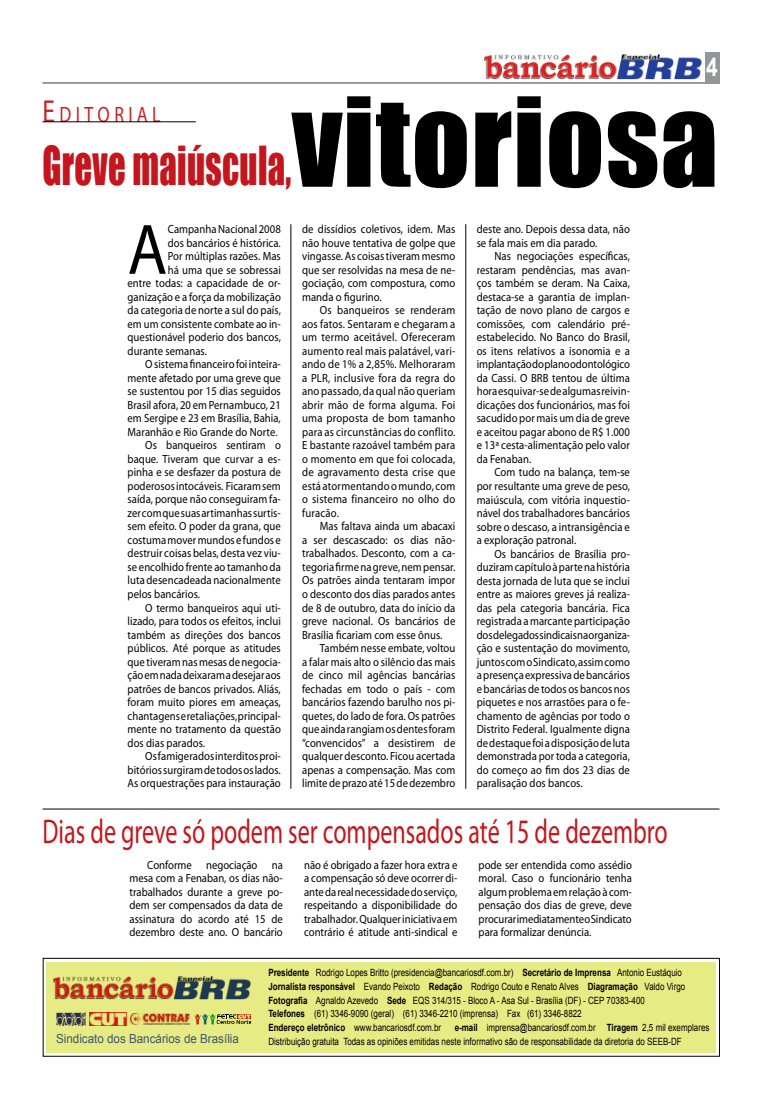
<style>
.page{position:relative;width:762px;height:1099px;background:#fff}
.page>*{position:absolute;margin:0;border:0;box-sizing:border-box;transform-origin:0 0}
.t1{font:114.38px "Impact";letter-spacing:.01em;color:#000}
.t2{font:72px "Myriad Pro";color:#000;scale:.9 1}
.t3{font:49.38px "Impact";letter-spacing:.01em;color:#c4161c;scale:.7 1}
.t4{font:34.38px "Myriad Pro";color:#c4161c;scale:.7 1}
.t5{font:700 26.25px "Arial";color:#fff;scale:.8 1}
.t6{font:22.38px "Myriad Pro";letter-spacing:.245em;color:#c42126;scale:.8 1}
.t7{font:12.5px "Arial";color:#3d5870;scale:.93 1}
.t8{font:11.88px/13.5px "Myriad Pro";letter-spacing:.005em;color:#000;text-align:justify;scale:.9 1}
.t9{font:10px/13.8px "Arial";color:#000;scale:.8 1}
.s1{font-size:31.88px}
.s2{font-weight:700}
</style>
<div class="page">
<div style="left:705px;top:52px;width:14px;height:32px;background:#939598"></div>
<hr style="left:43px;top:82px;width:676px;height:2px;background:#939598">
<img style="left:485px;top:54px;width:217px;height:26px">
<div style="left:43px;top:958px;width:676px;height:98px;border:1px solid #000"></div>
<div style="left:47px;top:962px;width:669px;height:90px;background:#e7eb84"></div>
<img style="left:54px;top:976px;width:197px;height:23px">
<img style="left:130px;top:1013px;width:59px;height:11px">
<img style="left:56px;top:1012px;width:30px;height:13px">
<img style="left:89px;top:1012px;width:37px;height:13px">
<svg style="left:194px;top:1014px;width:57px;height:10px"></svg>
<hr style="left:43px;top:121px;width:153px;height:1px;background:#000">
<hr style="left:43px;top:808px;width:676px;height:1px;background:#000">
<hr style="left:290px;top:224px;width:1px;height:564px;background:#000">
<hr style="left:465px;top:224px;width:1px;height:564px;background:#000">
<h3 class="t5" style="left:706px;top:50px;width:16px">4</h3>
<h1 class="t1" style="left:292px;top:53px;width:428px">vitoriosa</h1>
<p class="t8" style="left:302px;top:222px;width:172px">de dissídios coletivos, idem. Mas não houve tentativa de golpe que vingasse. As coisas tiveram mesmo que ser resolvidas na mesa de ne&shy;gociação, com compostura, como manda o figurino.</p>
<p class="t8" style="left:302px;top:303px;width:172px;text-indent:18px">Os banqueiros se renderam aos fatos. Sentaram e chegaram a um termo aceitável. Ofereceram aumento real mais palatável, vari&shy;ando de 1% a 2,85%. Melhoraram a PLR, inclusive fora da regra do ano passado, da qual não queriam abrir mão de forma alguma. Foi uma proposta de bom tamanho para as circunstâncias do conflito.<br>E bastante razoável também para o momento em que foi colocada, de agravamento desta crise que está atormentando o mundo, com o sistema financeiro no olho do furacão.</p>
<p class="t8" style="left:302px;top:519px;width:172px;text-indent:18px">Mas faltava ainda um abacaxi a ser descascado: os dias não&shy;trabalhados. Desconto, com a ca&shy;tegoria firme na greve, nem pensar.<br>Os patrões ainda tentaram impor o desconto dos dias parados antes de 8 de outubro, data do início da greve nacional. Os bancários de Brasília ficariam com esse ônus.</p>
<p class="t8" style="left:302px;top:641px;width:172px;text-indent:18px">Também nesse embate, voltou a falar mais alto o silêncio das mais de cinco mil agências bancárias fechadas em todo o país - com bancários fazendo barulho nos pi&shy;quetes, do lado de fora. Os patrões que ainda rangiam os dentes foram “convencidos” a desistirem de qualquer desconto. Ficou acertada apenas a compensação. Mas com limite de prazo até 15 de dezembro</p>
<h3 class="t6" style="left:43px;top:101px;width:149px"><span class="s1">E</span> DITORIAL</h3>
<h3 class="t3" style="left:43px;top:127px;width:357px">Greve maiúscula,</h3>
<h2 class="t2" style="left:128px;top:205px;width:46px">A</h2>
<p class="t8" style="left:168px;top:222px;width:127px">Campanha Nacional 2008</p>
<p class="t8" style="left:477px;top:222px;width:172px">deste ano. Depois dessa data, não se fala mais em dia parado.</p>
<p class="t8" style="left:477px;top:249px;width:172px;text-indent:18px">Nas negociações específicas, restaram pendências, mas avan&shy;ços também se deram. Na Caixa, destaca-se a garantia de implan&shy;tação de novo plano de cargos e comissões, com calendário pré&shy;estabelecido. No Banco do Brasil, os itens relativos a isonomia e a implantação do plano odontológico da Cassi. O BRB tentou de última hora esquivar-se de algumas reivin&shy;dicações dos funcionários, mas foi sacudido por mais um dia de greve e aceitou pagar abono de R$ 1.000 e 13ª cesta-alimentação pelo valor da Fenaban.</p>
<p class="t8" style="left:477px;top:465px;width:172px;text-indent:18px">Com tudo na balança, tem-se por resultante uma greve de peso, maiúscula, com vitória inquestio&shy;nável dos trabalhadores bancários sobre o descaso, a intransigência e a exploração patronal.</p>
<p class="t8" style="left:477px;top:546px;width:172px;text-indent:18px">Os bancários de Brasília pro&shy;duziram capítulo à parte na história desta jornada de luta que se inclui entre as maiores greves já realiza&shy;das pela categoria bancária. Fica registrada a marcante participação dos delegados sindicais na organiza&shy;ção e sustentação do movimento, juntos com o Sindicato, assim como a presença expressiva de bancários e bancárias de todos os bancos nos piquetes e nos arrastões para o fe&shy;chamento de agências por todo o Distrito Federal. Igualmente digna de destaque foi a disposição de luta demonstrada por toda a categoria, do começo ao fim dos 23 dias de paralisação dos bancos.</p>
<p class="t8" style="left:168px;top:236px;width:127px">dos bancários é histórica.</p>
<p class="t8" style="left:168px;top:249px;width:127px">Por múltiplas razões. Mas</p>
<p class="t8" style="left:168px;top:263px;width:127px">há uma que se sobressai</p>
<p class="t8" style="left:128px;top:276px;width:172px">entre todas: a capacidade de or-</p>
<p class="t8" style="left:128px;top:290px;width:172px">ganização e a força da mobilização</p>
<p class="t8" style="left:128px;top:303px;width:172px">da categoria de norte a sul do país,</p>
<p class="t8" style="left:128px;top:317px;width:172px">em um consistente combate ao in-</p>
<p class="t8" style="left:128px;top:330px;width:172px">questionável poderio dos bancos,</p>
<p class="t8" style="left:128px;top:344px;width:90px">durante semanas.</p>
<p class="t8" style="left:145px;top:357px;width:152px">O sistema financeiro foi inteira-</p>
<p class="t8" style="left:128px;top:371px;width:172px">mente afetado por uma greve que</p>
<p class="t8" style="left:128px;top:384px;width:172px">se sustentou por 15 dias seguidos</p>
<p class="t8" style="left:128px;top:398px;width:172px">Brasil afora, 20 em Pernambuco, 21</p>
<p class="t8" style="left:128px;top:411px;width:172px">em Sergipe e 23 em Brasília, Bahia,</p>
<p class="t8" style="left:128px;top:425px;width:168px">Maranhão e Rio Grande do Norte.</p>
<p class="t8" style="left:145px;top:438px;width:152px">Os banqueiros sentiram o</p>
<p class="t8" style="left:128px;top:452px;width:172px">baque. Tiveram que curvar a es-</p>
<p class="t8" style="left:128px;top:465px;width:172px">pinha e se desfazer da postura de</p>
<p class="t8" style="left:128px;top:479px;width:172px">poderosos intocáveis. Ficaram sem</p>
<p class="t8" style="left:128px;top:492px;width:172px">saída, porque não conseguiram fa-</p>
<p class="t8" style="left:128px;top:506px;width:172px">zer com que suas artimanhas surtis-</p>
<p class="t8" style="left:128px;top:519px;width:172px">sem efeito. O poder da grana, que</p>
<p class="t8" style="left:128px;top:533px;width:172px">costuma mover mundos e fundos e</p>
<p class="t8" style="left:128px;top:546px;width:172px">destruir coisas belas, desta vez viu-</p>
<p class="t8" style="left:128px;top:560px;width:172px">se encolhido frente ao tamanho da</p>
<p class="t8" style="left:128px;top:573px;width:172px">luta desencadeada nacionalmente</p>
<p class="t8" style="left:128px;top:587px;width:82px">pelos bancários.</p>
<p class="t8" style="left:145px;top:600px;width:152px">O termo banqueiros aqui uti-</p>
<p class="t8" style="left:128px;top:614px;width:172px">lizado, para todos os efeitos, inclui</p>
<p class="t8" style="left:128px;top:627px;width:172px">também as direções dos bancos</p>
<p class="t8" style="left:128px;top:641px;width:172px">públicos. Até porque as atitudes</p>
<p class="t8" style="left:128px;top:654px;width:172px">que tiveram nas mesas de negocia-</p>
<p class="t8" style="left:128px;top:668px;width:172px">ção em nada deixaram a desejar aos</p>
<p class="t8" style="left:128px;top:681px;width:172px">patrões de bancos privados. Aliás,</p>
<p class="t8" style="left:128px;top:695px;width:172px">foram muito piores em ameaças,</p>
<p class="t8" style="left:128px;top:708px;width:172px">chantagens e retaliações, principal-</p>
<p class="t8" style="left:128px;top:722px;width:172px">mente no tratamento da questão</p>
<p class="t8" style="left:128px;top:735px;width:88px">dos dias parados.</p>
<p class="t8" style="left:145px;top:749px;width:152px">Os famigerados interditos proi-</p>
<p class="t8" style="left:128px;top:762px;width:172px">bitórios surgiram de todos os lados.</p>
<p class="t8" style="left:128px;top:776px;width:172px">As orquestrações para instauração</p>
<h3 class="t4" style="left:43px;top:810px;width:895px">Dias de greve só podem ser compensados até 15 de dezembro</h3>
<p class="t8" style="left:130px;top:857px;width:172px;text-indent:18px">Conforme negociação na mesa com a Fenaban, os dias não&shy;trabalhados durante a greve po&shy;dem ser compensados da data de assinatura do acordo até 15 de dezembro deste ano. O bancário</p>
<p class="t8" style="left:304px;top:857px;width:172px">não é obrigado a fazer hora extra e a compensação só deve ocorrer di&shy;ante da real necessidade do serviço, respeitando a disponibilidade do trabalhador. Qualquer iniciativa em contrário é atitude anti-sindical e</p>
<p class="t8" style="left:479px;top:857px;width:172px">pode ser entendida como assédio moral. Caso o funcionário tenha algum problema em relação à com&shy;pensação dos dias de greve, deve procurar imediatamente o Sindicato para formalizar denúncia.</p>
<p class="t9" style="left:268px;top:965px;width:522px"><span class="s2">Presidente</span> Rodrigo Lopes Britto (presidencia@bancariosdf.com.br) <span class="s2">Secretário de Imprensa</span> Antonio Eustáquio <span class="s2">Jornalista responsável</span> Evando Peixoto <span class="s2">Redação</span> Rodrigo Couto e Renato Alves <span class="s2">Diagramação</span> Valdo Virgo <span class="s2">Fotografia</span> Agnaldo Azevedo <span class="s2">Sede</span> EQS 314/315 - Bloco A - Asa Sul - Brasília (DF) - CEP 70383-400<br><span class="s2">Telefones</span> (61) 3346-9090 (geral) (61) 3346-2210 (imprensa) Fax (61) 3346-8822<br><span class="s2">Endereço eletrônico</span> www.bancariosdf.com.br</p>
<p class="t9" style="left:455px;top:1020px;width:320px"><span class="s2">e-mail</span> imprensa@bancariosdf.com.br <span class="s2">Tiragem</span> 2,5 mil exemplares</p>
<p class="t7" style="left:56px;top:1030px;width:198px">Sindicato dos Bancários de Brasília</p>
<p class="t9" style="left:268px;top:1034px;width:518px">Distribuição gratuita Todas as opiniões emitidas neste informativo são de responsabilidade da diretoria do SEEB-DF</p>
</div>
